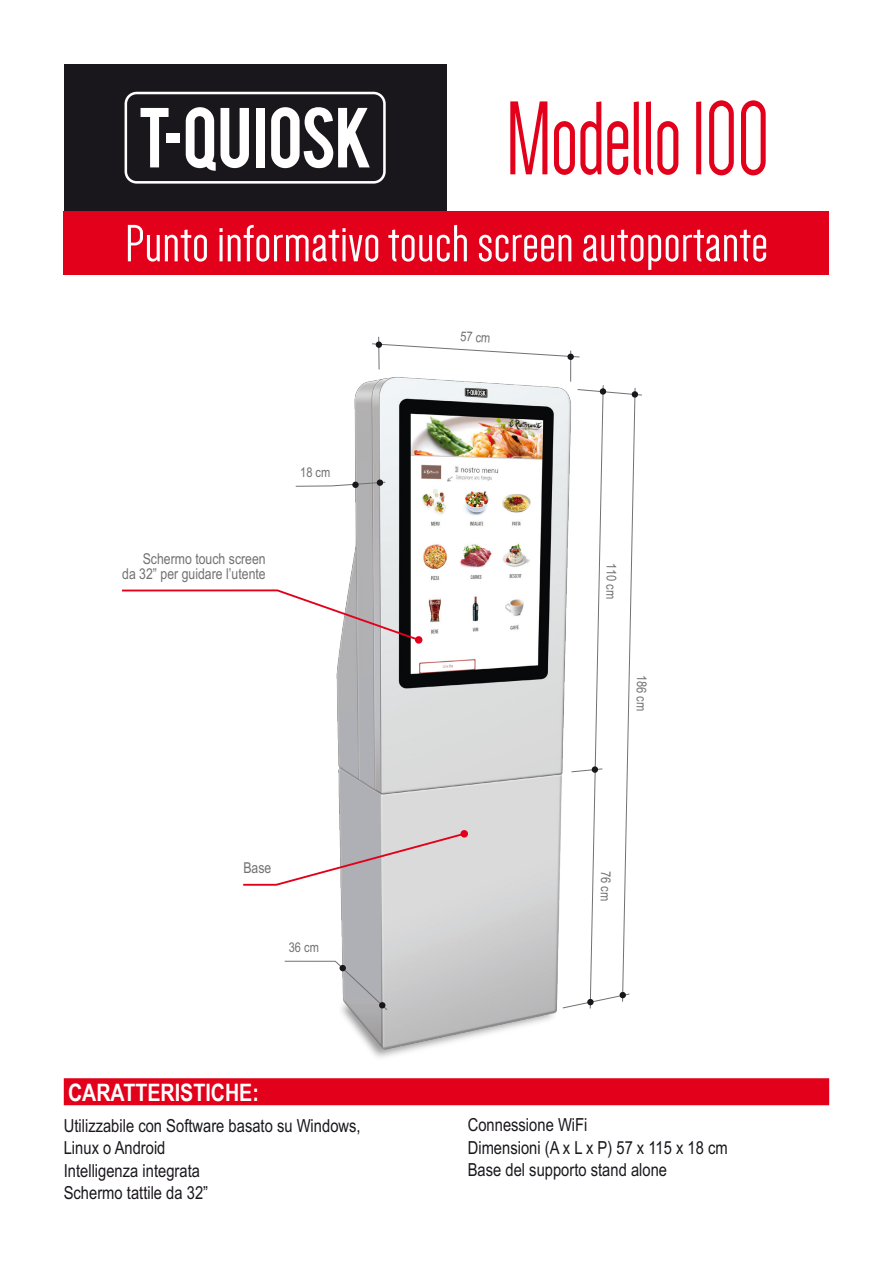
<style>
.page{position:relative;width:893px;height:1263px;background:#fff}
.page>*{position:absolute;margin:0;border:0;box-sizing:border-box;transform-origin:0 0}
.t1{font:108px "Dense";letter-spacing:-.02em;color:#e2001a;scale:.9 1}
.t2{font:54px "Dense";color:#fff;scale:1.1 1}
.t3{font:700 24px "Arial Narrow";color:#fff}
.t4{font:18px/22.5px "Arial Narrow";color:#1a171c}
.t5{font:15px/15px "Arial Narrow";color:#707173;text-align:right}
.t6{font:13.5px "Arial Narrow";color:#707173}
</style>
<div class="page">
<div style="left:64px;top:64px;width:382px;height:148px;background:#1a171c"></div>
<svg style="left:141px;top:108px;width:28px;height:59px"></svg>
<div style="left:166px;top:133px;width:13px;height:9px;background:#fff"></div>
<svg style="left:186px;top:107px;width:63px;height:64px"></svg>
<div style="left:256px;top:108px;width:9px;height:59px;background:#fff"></div>
<svg style="left:271px;top:107px;width:99px;height:61px"></svg>
<div style="left:125px;top:92px;width:261px;height:92px;border:3px solid #fff;border-radius:11px"></div>
<div style="left:64px;top:212px;width:765px;height:63px;background:#e2001a"></div>
<img style="left:336px;top:358px;width:237px;height:700px">
<div style="left:64px;top:1078px;width:765px;height:27px;background:#e2001a"></div>
<svg style="left:372px;top:343px;width:208px;height:15px"></svg>
<hr style="left:378px;top:337px;width:1px;height:32px;background:#707173">
<hr style="left:570px;top:351px;width:1px;height:31px;background:#707173">
<div style="left:376px;top:341px;width:6px;height:7px;background:#1a171c;border-radius:50%"></div>
<div style="left:567px;top:354px;width:7px;height:6px;background:#1a171c;border-radius:50%"></div>
<svg style="left:562px;top:384px;width:80px;height:625px"></svg>
<div style="left:619px;top:992px;width:7px;height:6px;background:#1a171c;border-radius:50%"></div>
<svg style="left:295px;top:481px;width:91px;height:6px"></svg>
<div style="left:377px;top:479px;width:6px;height:7px;background:#1a171c;border-radius:50%"></div>
<div style="left:352px;top:482px;width:7px;height:6px;background:#1a171c;border-radius:50%"></div>
<svg style="left:243px;top:831px;width:224px;height:56px"></svg>
<div style="left:460px;top:830px;width:8px;height:7px;background:#e2001a;border-radius:50%"></div>
<div style="left:587px;top:999px;width:7px;height:6px;background:#1a171c;border-radius:50%"></div>
<svg style="left:284px;top:960px;width:104px;height:51px"></svg>
<svg style="left:122px;top:588px;width:299px;height:54px"></svg>
<div style="left:415px;top:636px;width:7px;height:8px;background:#e2001a;border-radius:50%"></div>
<h1 class="t1" style="left:505px;top:86px;width:296px">Modello 100</h1>
<h2 class="t2" style="left:125px;top:217px;width:586px">Punto informativo touch screen autoportante</h2>
<p class="t5" style="left:122px;top:551px;width:145px">Schermo touch screen<br>da 32” per guidare l’utente</p>
<p class="t6" style="left:300px;top:465px;width:32px">18 cm</p>
<p class="t5" style="left:243px;top:860px;width:30px">Base</p>
<p class="t6" style="left:289px;top:940px;width:32px">36 cm</p>
<h3 class="t3" style="left:68px;top:1074px;width:192px">CARATTERISTICHE:</h3>
<p class="t4" style="left:64px;top:1114px;width:298px">Utilizzabile con Software basato su Windows,<br>Linux o Android<br>Intelligenza integrata<br>Schermo tattile da 32”</p>
<p class="t6" style="left:461px;top:328px;width:32px;rotate:4deg">57 cm</p>
<p class="t6" style="left:619px;top:564px;width:37px;rotate:91deg">110 cm</p>
<p class="t6" style="left:650px;top:675px;width:38px;rotate:91deg">186 cm</p>
<p class="t6" style="left:614px;top:871px;width:32px;rotate:91deg">76 cm</p>
<p class="t4" style="left:468px;top:1114px;width:262px">Connessione WiFi<br>Dimensioni (A x L x P) 57 x 115 x 18 cm<br>Base del supporto stand alone</p>
</div>
